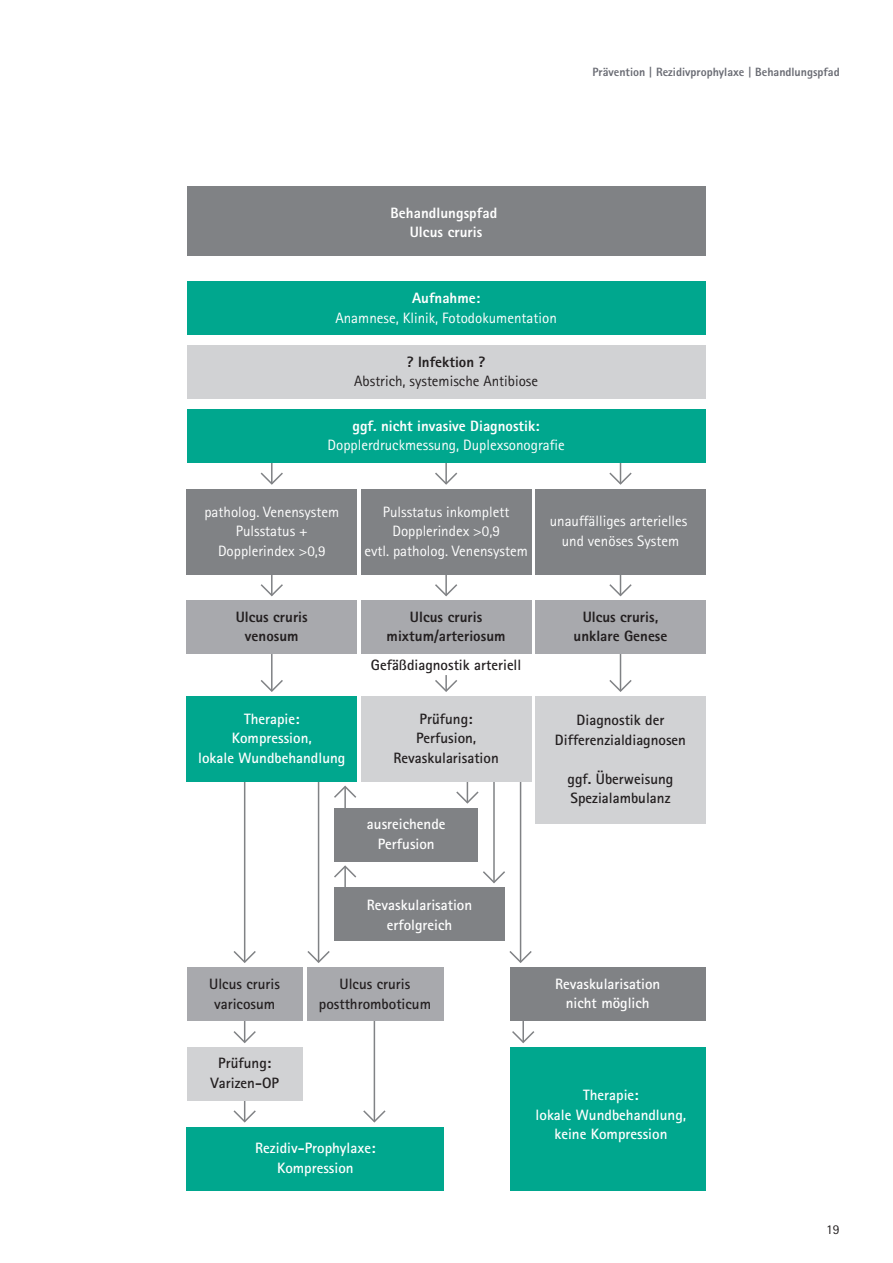
<style>
.page{position:relative;width:893px;height:1263px;background:#fff}
.page>*{position:absolute;margin:0;border:0;box-sizing:border-box;transform-origin:0 0}
.t1{font:15px/19.5px "Rotis Sans Serif";color:#fff;text-align:center}
.t2{font:700 15px/19.5px "Rotis Sans Serif";color:#fff;text-align:center}
.t3{font:700 15px/19.5px "Rotis Sans Serif";color:#231f20;text-align:center}
.t4{font:800 15px/19.5px "Rotis Sans Serif";color:#231f20;text-align:center}
.t5{font:800 15px/19.5px "Rotis Sans Serif";color:#fff;text-align:center}
.t6{font:15px "Rotis Sans Serif";color:#231f20}
.t7{font:13.5px "Rotis Sans Serif";color:#231f20}
.t8{font:800 12px "Rotis Sans Serif";color:#696b73}
</style>
<div class="page">
<hr style="left:374px;top:1010px;width:1px;height:112px;background:#808285">
<svg style="left:363px;top:1109px;width:23px;height:14px"></svg>
<div style="left:187px;top:186px;width:518px;height:69px;background:#808285"></div>
<svg style="left:259px;top:462px;width:25px;height:23px"></svg>
<hr style="left:445px;top:457px;width:2px;height:27px;background:#808285">
<svg style="left:435px;top:471px;width:23px;height:14px"></svg>
<svg style="left:608px;top:462px;width:25px;height:23px"></svg>
<svg style="left:259px;top:574px;width:25px;height:23px"></svg>
<hr style="left:244px;top:744px;width:1px;height:218px;background:#808285">
<svg style="left:233px;top:949px;width:23px;height:14px"></svg>
<hr style="left:318px;top:744px;width:1px;height:218px;background:#808285">
<svg style="left:307px;top:949px;width:23px;height:14px"></svg>
<hr style="left:493px;top:760px;width:2px;height:122px;background:#808285">
<svg style="left:483px;top:870px;width:22px;height:14px"></svg>
<svg style="left:455px;top:781px;width:25px;height:23px"></svg>
<hr style="left:522px;top:1016px;width:2px;height:26px;background:#808285">
<svg style="left:512px;top:1029px;width:23px;height:14px"></svg>
<svg style="left:233px;top:1021px;width:23px;height:22px"></svg>
<svg style="left:232px;top:1100px;width:25px;height:23px"></svg>
<hr style="left:520px;top:749px;width:1px;height:213px;background:#808285">
<svg style="left:509px;top:949px;width:23px;height:14px"></svg>
<hr style="left:344px;top:787px;width:2px;height:26px;background:#808285">
<svg style="left:334px;top:785px;width:23px;height:14px"></svg>
<hr style="left:344px;top:866px;width:2px;height:27px;background:#808285">
<svg style="left:334px;top:865px;width:23px;height:14px"></svg>
<hr style="left:445px;top:569px;width:2px;height:26px;background:#808285">
<svg style="left:435px;top:583px;width:23px;height:14px"></svg>
<svg style="left:608px;top:574px;width:25px;height:23px"></svg>
<hr style="left:271px;top:638px;width:1px;height:53px;background:#808285">
<svg style="left:260px;top:678px;width:23px;height:14px"></svg>
<svg style="left:435px;top:675px;width:22px;height:17px"></svg>
<hr style="left:620px;top:638px;width:1px;height:53px;background:#808285">
<svg style="left:609px;top:678px;width:23px;height:14px"></svg>
<div style="left:187px;top:282px;width:518px;height:53px;background:#00a78e"></div>
<div style="left:187px;top:409px;width:518px;height:53px;background:#00a78e"></div>
<div style="left:187px;top:489px;width:170px;height:85px;background:#808285"></div>
<div style="left:187px;top:696px;width:170px;height:85px;background:#00a78e"></div>
<div style="left:334px;top:808px;width:144px;height:53px;background:#808285"></div>
<div style="left:334px;top:888px;width:171px;height:53px;background:#808285"></div>
<div style="left:187px;top:1127px;width:257px;height:64px;background:#00a78e"></div>
<div style="left:510px;top:967px;width:195px;height:54px;background:#808285"></div>
<div style="left:510px;top:1047px;width:195px;height:144px;background:#00a78e"></div>
<div style="left:361px;top:489px;width:170px;height:85px;background:#808285"></div>
<div style="left:535px;top:489px;width:170px;height:85px;background:#808285"></div>
<div style="left:187px;top:346px;width:518px;height:53px;background:#d1d2d4"></div>
<div style="left:361px;top:601px;width:170px;height:53px;background:#a8a9ad"></div>
<div style="left:361px;top:696px;width:170px;height:85px;background:#d1d2d4"></div>
<div style="left:308px;top:968px;width:136px;height:53px;background:#a8a9ad"></div>
<div style="left:187px;top:968px;width:116px;height:53px;background:#a8a9ad"></div>
<div style="left:187px;top:1047px;width:116px;height:53px;background:#d1d2d4"></div>
<div style="left:535px;top:696px;width:170px;height:128px;background:#d1d2d4"></div>
<div style="left:535px;top:601px;width:170px;height:53px;background:#a8a9ad"></div>
<div style="left:187px;top:601px;width:170px;height:53px;background:#a8a9ad"></div>
<p class="t8" style="left:592px;top:68px;width:249px">Prävention | Rezidivprophylaxe | Behandlungspfad</p>
<p class="t5" style="left:390px;top:205px;width:108px">Behandlungspfad<br>Ulcus cruris</p>
<p class="t5" style="left:412px;top:290px;width:70px">Aufnahme:</p>
<p class="t1" style="left:335px;top:309px;width:223px">Anamnese, Klinik, Fotodokumentation</p>
<p class="t4" style="left:407px;top:354px;width:80px">? Infektion ?</p>
<p class="t6" style="left:354px;top:376px;width:185px">Abstrich, systemische Antibiose</p>
<p class="t5" style="left:352px;top:417px;width:189px">ggf. nicht invasive Diagnostik:</p>
<p class="t1" style="left:328px;top:437px;width:239px">Dopplerdruckmessung, Duplexsonografie</p>
<p class="t1" style="left:204px;top:503px;width:136px">patholog. Venensystem<br>Pulsstatus +<br>Dopplerindex &gt;0,9</p>
<p class="t1" style="left:364px;top:503px;width:165px">Pulsstatus inkomplett<br>Dopplerindex &gt;0,9<br>evtl. patholog. Venensystem</p>
<p class="t1" style="left:550px;top:513px;width:139px">unauffälliges arterielles und venöses System</p>
<p class="t4" style="left:236px;top:608px;width:73px">Ulcus cruris venosum</p>
<p class="t2" style="left:198px;top:710px;width:149px">Therapie:<br>Kompression,<br>lokale Wundbehandlung</p>
<p class="t4" style="left:387px;top:608px;width:121px">Ulcus cruris mixtum/arteriosum</p>
<p class="t3" style="left:371px;top:656px;width:152px">Gefäßdiagnostik arteriell</p>
<p class="t3" style="left:393px;top:710px;width:107px">Prüfung:<br>Perfusion,<br>Revaskularisation</p>
<p class="t2" style="left:367px;top:816px;width:80px">ausreichende<br>Perfusion</p>
<p class="t2" style="left:367px;top:897px;width:107px">Revaskularisation erfolgreich</p>
<p class="t4" style="left:573px;top:608px;width:95px">Ulcus cruris, unklare Genese</p>
<p class="t3" style="left:555px;top:712px;width:133px">Diagnostik der<br>Differenzialdiagnosen</p>
<p class="t3" style="left:568px;top:771px;width:107px;text-align:left">ggf. Überweisung<br>Spezialambulanz</p>
<p class="t3" style="left:209px;top:976px;width:72px">Ulcus cruris varicosum</p>
<p class="t3" style="left:211px;top:1055px;width:70px">Prüfung:<br>Varizen-OP</p>
<p class="t3" style="left:319px;top:976px;width:114px">Ulcus cruris postthromboticum</p>
<p class="t2" style="left:255px;top:1140px;width:122px">Rezidiv-Prophylaxe:<br>Kompression</p>
<p class="t2" style="left:555px;top:975px;width:107px">Revaskularisation nicht möglich</p>
<p class="t2" style="left:536px;top:1087px;width:152px">Therapie:<br>lokale Wundbehandlung, keine Kompression</p>
<p class="t7" style="left:826px;top:1225px;width:15px">19</p>
</div>
